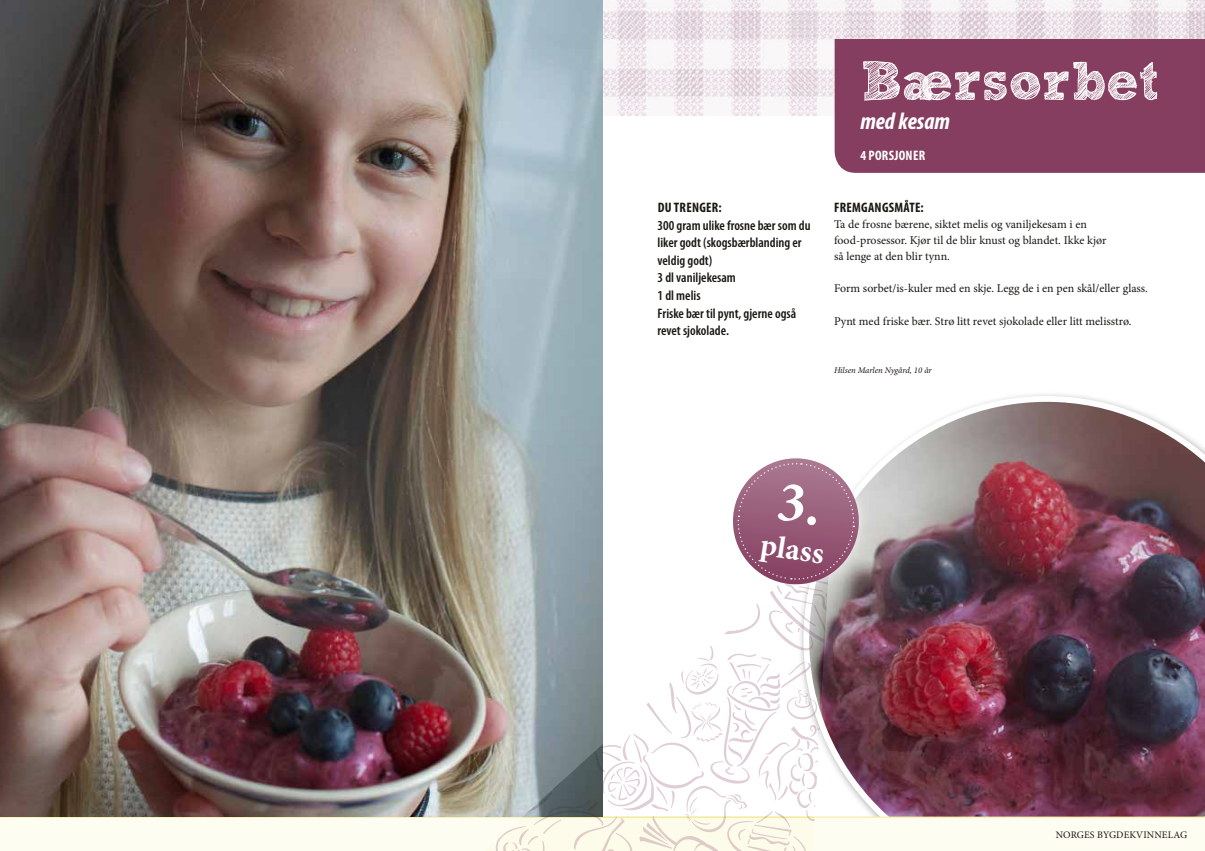
<style>
.page{position:relative;width:1205px;height:851px;background:#fff}
.page>*{position:absolute;margin:0;border:0;box-sizing:border-box;transform-origin:0 0}
.t1{font:700 55px "freeversion Sketch Block";color:#fff}
.t2{font:700 31.12px "Minion Pro";color:#fff}
.t3{font:italic 700 condensed 23.75px "Myriad Pro";color:#fff}
.t4{font:600 condensed 13.75px/17.5px "Myriad Pro";color:#1a1712}
.t5{font:700 condensed 13.75px "Myriad Pro";letter-spacing:.02em;color:#1a1712}
.t6{font:700 condensed 13.75px "Myriad Pro";letter-spacing:.02em;color:#fff}
.t7{font:11.88px/16px "Minion Pro";color:#1a1712}
.t8{font:10px "Minion Pro";letter-spacing:.01em;color:#1a1712}
.t9{font:italic 8.75px "Minion Pro";letter-spacing:-.005em;color:#1a1712}
</style>
<div class="page">
<svg style="left:927px;top:396px;width:245px;height:31px"></svg>
<img style="left:602px;top:0;width:603px;height:116px">
<img style="left:0;top:0;width:602px;height:427px">
<div style="left:834px;top:39px;width:371px;height:134px;background:#853e60"></div>
<img style="left:0;top:427px;width:1205px;height:423px">
<p class="t5" style="left:658px;top:200px;width:65px">DU TRENGER:</p>
<p class="t4" style="left:657px;top:217px;width:154px">300 gram ulike frosne bær som du liker godt (skogsbærblanding er veldig godt)<br>3 dl vaniljekesam<br>1 dl melis<br>Friske bær til pynt, gjerne også revet sjokolade.</p>
<h1 class="t1" style="left:860px;top:60px;width:300px">Baersorbet</h1>
<h3 class="t3" style="left:860px;top:108px;width:91px">med kesam</h3>
<p class="t6" style="left:860px;top:148px;width:66px">4 PORSJONER</p>
<p class="t5" style="left:834px;top:200px;width:91px">FREMGANGSMÅTE:</p>
<p class="t7" style="left:834px;top:217px;width:274px">Ta de frosne bærene, siktet melis og vaniljekesam i en food-prosessor. Kjør til de blir knust og blandet. Ikke kjør så lenge at den blir tynn.</p>
<p class="t7" style="left:834px;top:281px;width:315px">Form sorbet/is-kuler med en skje. Legg de i en pen skål/eller glass.</p>
<p class="t7" style="left:834px;top:313px;width:299px">Pynt med friske bær. Strø litt revet sjokolade eller litt melisstrø.</p>
<p class="t9" style="left:834px;top:364px;width:99px">Hilsen Marlen Nygård, 10 år</p>
<h2 class="t2" style="left:764px;top:522px;width:66px;rotate:9deg">plass</h2>
<p class="t8" style="left:1056px;top:827px;width:133px">NORGES BYGDEKVINNELAG</p>
</div>
